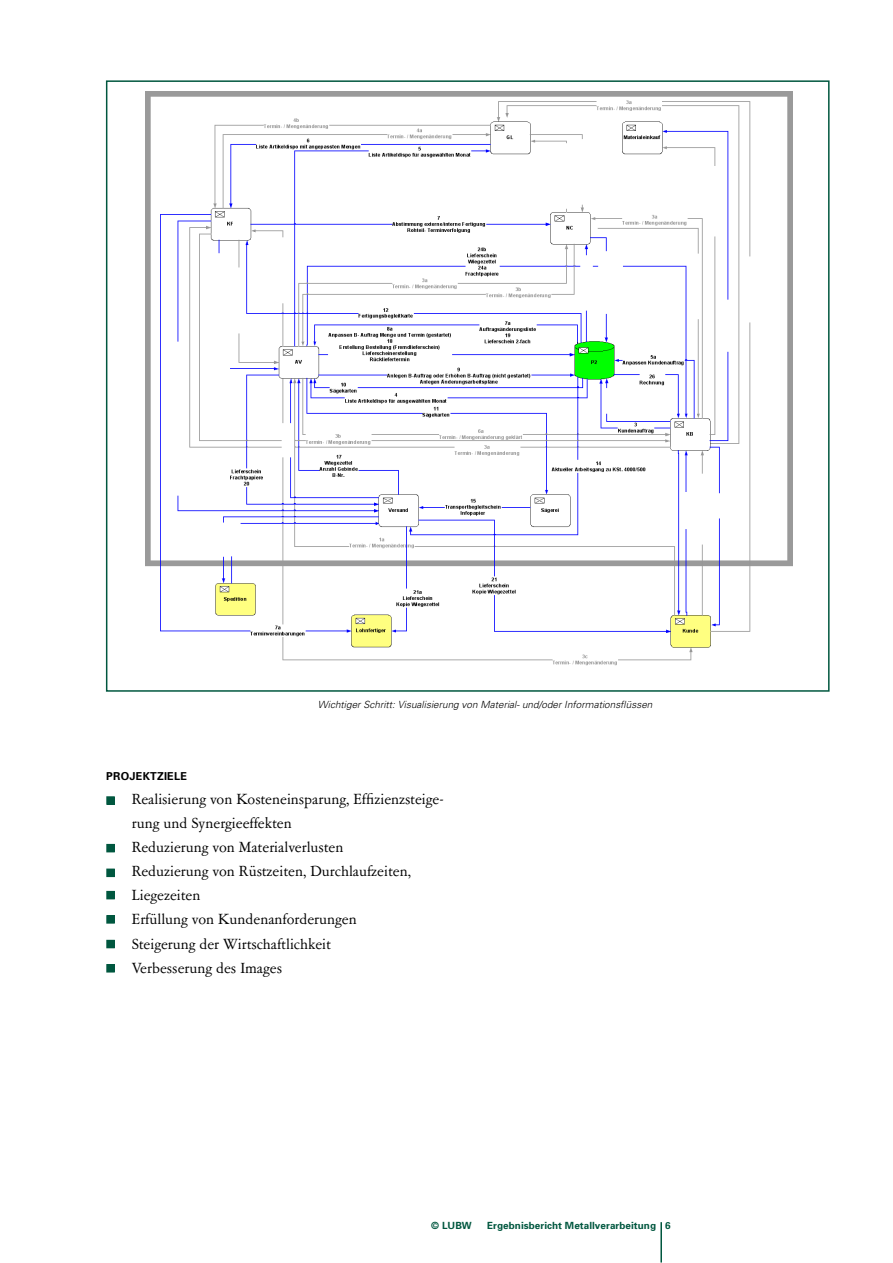
<style>
.page{position:relative;width:893px;height:1263px;background:#fff}
.page>*{position:absolute;margin:0;border:0;box-sizing:border-box;transform-origin:0 0}
.t1{font:16.5px/24px "Garamont Amst SB";color:#000}
.t2{font:700 10.95px "Univers";letter-spacing:.02em;color:#000}
.t3{font:italic 300 9.9px "Univers";letter-spacing:.005em;color:#000}
.t4{font:700 9.9px "Univers";letter-spacing:.005em;color:#00573f}
</style>
<div class="page">
<hr style="left:660px;top:1222px;width:2px;height:40px;background:#00573f">
<img style="left:145px;top:92px;width:648px;height:573px">
<div style="left:107px;top:797px;width:7px;height:7px;background:#00573f"></div>
<div style="left:106px;top:796px;width:9px;height:9px;border:2px solid #00573f"></div>
<div style="left:107px;top:845px;width:7px;height:7px;background:#00573f"></div>
<div style="left:106px;top:844px;width:9px;height:8px;border:2px solid #00573f"></div>
<div style="left:107px;top:869px;width:7px;height:7px;background:#00573f"></div>
<div style="left:106px;top:868px;width:9px;height:9px;border:2px solid #00573f"></div>
<div style="left:107px;top:892px;width:7px;height:7px;background:#00573f"></div>
<div style="left:106px;top:891px;width:9px;height:8px;border:2px solid #00573f"></div>
<div style="left:107px;top:916px;width:7px;height:7px;background:#00573f"></div>
<div style="left:106px;top:915px;width:9px;height:9px;border:2px solid #00573f"></div>
<div style="left:107px;top:940px;width:7px;height:7px;background:#00573f"></div>
<div style="left:106px;top:940px;width:9px;height:8px;border:2px solid #00573f"></div>
<div style="left:107px;top:965px;width:7px;height:7px;background:#00573f"></div>
<div style="left:106px;top:964px;width:9px;height:8px;border:2px solid #00573f"></div>
<p class="t3" style="left:318px;top:699px;width:336px">Wichtiger Schritt: Visualisierung von Material- und/oder Informationsflüssen</p>
<p class="t2" style="left:106px;top:770px;width:65px">Projektziele</p>
<p class="t1" style="left:132px;top:788px;width:313px">Realisierung von Kosteneinsparung, Effizienzsteige&shy;rung und Synergieeffekten<br>Reduzierung von Materialverlusten<br>Reduzierung von Rüstzeiten, Durchlaufzeiten, Liegezeiten<br>Erfüllung von Kundenanforderungen<br>Steigerung der Wirtschaftlichkeit<br>Verbesserung des Images</p>
<p class="t4" style="left:431px;top:1220px;width:42px">© LUBW</p>
<p class="t4" style="left:487px;top:1220px;width:170px">Ergebnisbericht Metallverarbeitung</p>
</div>
